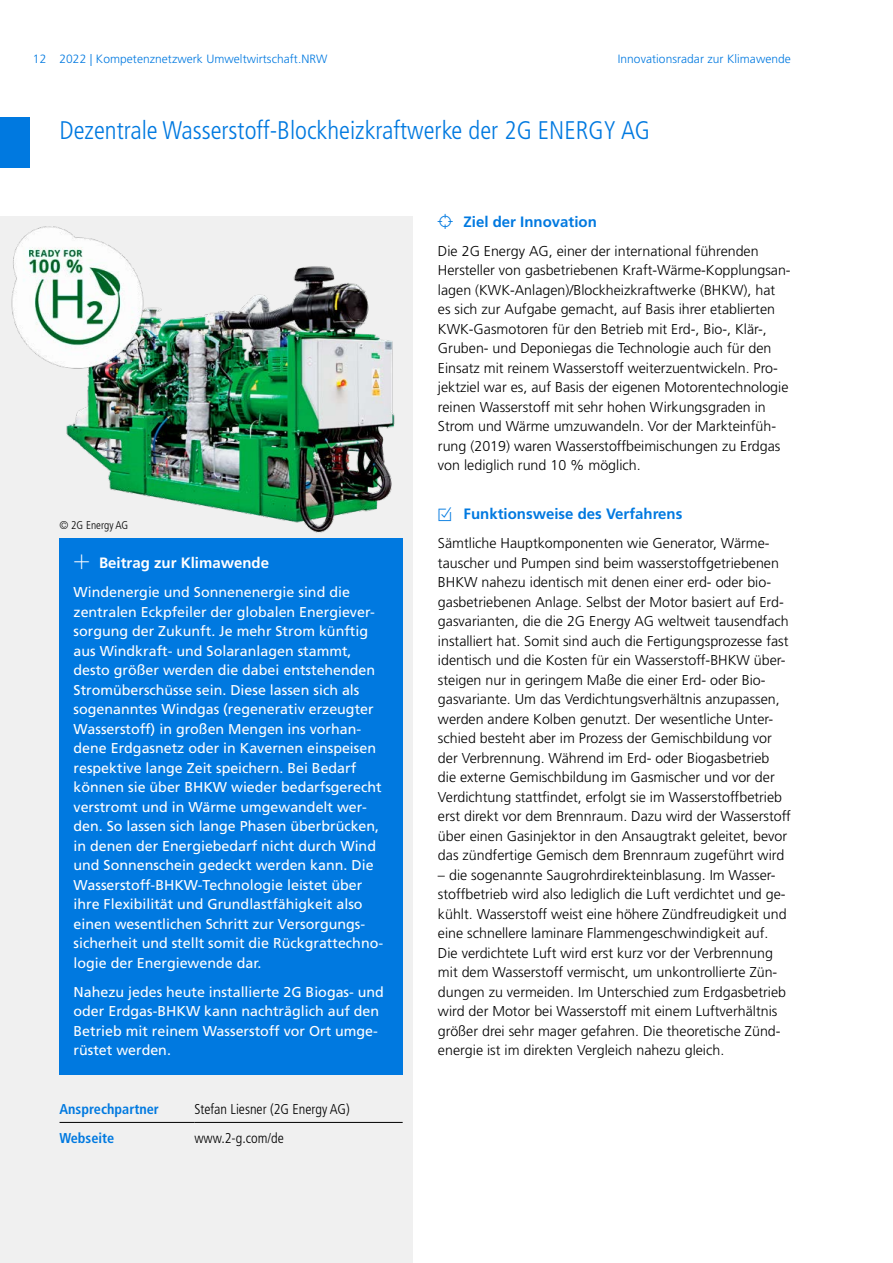
<style>
.page{position:relative;width:893px;height:1263px;background:#fff}
.page>*{position:absolute;margin:0;border:0;box-sizing:border-box;transform-origin:0 0}
.t1{font:300 condensed 25.5px "Frutiger LT Std";color:#0079e0}
.H3_Steckbriefe_2{font:700 15px "Frutiger LT Std";color:#0079e0}
.H3_weiß{font:700 15px "Frutiger LT Std";color:#fff}
.P_Projekt{font:300 14.25px/19.5px "Frutiger LT Std";color:#000}
.P_Projekt_Kasten{font:14.25px/19.5px "Frutiger LT Std";color:#fff}
.P_Kontakt{font:300 condensed 14.25px "Frutiger LT Std";color:#000}
.H3_Kontakt{font:700 condensed 14.25px "Frutiger LT Std";color:#0079e0}
.t2{font:300 12px "Frutiger LT Std";letter-spacing:.005em;color:#0079e0}
.t3{font:300 condensed 11.25px "Frutiger LT Std";color:#000}
</style>
<div class="page">
<div style="left:0;top:217px;width:412px;height:1046px;background:#f0f0f0"></div>
<div style="left:0;top:118px;width:30px;height:50px;background:#0079e0"></div>
<img style="left:11px;top:226px;width:384px;height:307px">
<div style="left:60px;top:539px;width:343px;height:536px;background:#0079e0"></div>
<hr style="left:60px;top:1122px;width:134px;height:1px;background:#000">
<hr style="left:194px;top:1122px;width:209px;height:1px;background:#000">
<p class="t2" style="left:33px;top:52px;width:296px">12 2022 | Kompetenznetzwerk Umweltwirtschaft.NRW</p>
<p class="t2" style="left:618px;top:52px;width:175px">Innovationsradar zur Klimawende</p>
<h2 class="t1" style="left:60px;top:115px;width:592px">Dezentrale Wasserstoff-Blockheizkraftwerke der 2G ENERGY AG</h2>
<p class="t3" style="left:60px;top:519px;width:70px">© 2G Energy AG</p>
<h3 class="H3_weiß" style="left:99px;top:554px;width:172px">Beitrag zur Klimawende</h3>
<p class="P_Projekt_Kasten" style="left:74px;top:582px;width:311px">Windenergie und Sonnenenergie sind die zentralen Eckpfeiler der globalen Energiever&shy;sorgung der Zukunft. Je mehr Strom künftig aus Windkraft- und Solaranlagen stammt, desto größer werden die dabei entstehenden Stromüberschüsse sein. Diese lassen sich als sogenanntes Windgas (regenerativ erzeugter Wasserstoff) in großen Mengen ins vorhan&shy;dene Erdgasnetz oder in Kavernen einspeisen respektive lange Zeit speichern. Bei Bedarf können sie über BHKW wieder bedarfsgerecht verstromt und in Wärme umgewandelt wer&shy;den. So lassen sich lange Phasen überbrücken, in denen der Energiebedarf nicht durch Wind und Sonnenschein gedeckt werden kann. Die Wasserstoff-BHKW-Technologie leistet über ihre Flexibilität und Grundlastfähigkeit also einen wesentlichen Schritt zur Versorgungs&shy;sicherheit und stellt somit die Rückgrattechno&shy;logie der Energiewende dar.</p>
<p class="P_Projekt_Kasten" style="left:74px;top:982px;width:312px">Nahezu jedes heute installierte 2G Biogas- und oder Erdgas-BHKW kann nachträglich auf den Betrieb mit reinem Wasserstoff vor Ort umge&shy;rüstet werden.</p>
<h3 class="H3_Kontakt" style="left:60px;top:1100px;width:101px">Ansprechpartner</h3>
<p class="P_Kontakt" style="left:194px;top:1101px;width:157px">Stefan Liesner (2G Energy AG)</p>
<h3 class="H3_Kontakt" style="left:60px;top:1130px;width:56px">Webseite</h3>
<p class="P_Kontakt" style="left:194px;top:1130px;width:91px">www.2-g.com/de</p>
<h3 class="H3_Steckbriefe_2" style="left:463px;top:212px;width:135px">Ziel der Innovation</h3>
<p class="P_Projekt" style="left:438px;top:241px;width:354px">Die 2G Energy AG, einer der international führenden Hersteller von gasbetriebenen Kraft-Wärme-Kopplungsan&shy;lagen (KWK-Anlagen)/Blockheizkraftwerke (BHKW), hat es sich zur Aufgabe gemacht, auf Basis ihrer etablierten KWK-Gasmotoren für den Betrieb mit Erd-, Bio-, Klär-, Gruben- und Deponiegas die Technologie auch für den Einsatz mit reinem Wasserstoff weiterzuentwickeln. Pro&shy;jektziel war es, auf Basis der eigenen Motorentechnologie reinen Wasserstoff mit sehr hohen Wirkungsgraden in Strom und Wärme umzuwandeln. Vor der Markteinfüh&shy;rung (2019) waren Wasserstoffbeimischungen zu Erdgas von lediglich rund 10 % möglich.</p>
<h3 class="H3_Steckbriefe_2" style="left:463px;top:505px;width:220px">Funktionsweise des Verfahrens</h3>
<p class="P_Projekt" style="left:438px;top:534px;width:354px">Sämtliche Hauptkomponenten wie Generator, Wärme&shy;tauscher und Pumpen sind beim wasserstoffgetriebenen BHKW nahezu identisch mit denen einer erd- oder bio&shy;gasbetriebenen Anlage. Selbst der Motor basiert auf Erd&shy;gasvarianten, die die 2G Energy AG weltweit tausendfach installiert hat. Somit sind auch die Fertigungsprozesse fast identisch und die Kosten für ein Wasserstoff-BHKW über&shy;steigen nur in geringem Maße die einer Erd- oder Bio&shy;gasvariante. Um das Verdichtungsverhältnis anzupassen, werden andere Kolben genutzt. Der wesentliche Unter&shy;schied besteht aber im Prozess der Gemischbildung vor der Verbrennung. Während im Erd- oder Biogasbetrieb die externe Gemischbildung im Gasmischer und vor der Verdichtung stattfindet, erfolgt sie im Wasserstoffbetrieb erst direkt vor dem Brennraum. Dazu wird der Wasserstoff über einen Gasinjektor in den Ansaugtrakt geleitet, bevor das zündfertige Gemisch dem Brennraum zugeführt wird</p>
<p class="P_Projekt" style="left:438px;top:865px;width:350px">– die sogenannte Saugrohrdirekteinblasung. Im Wasser&shy;stoffbetrieb wird also lediglich die Luft verdichtet und ge&shy;kühlt. Wasserstoff weist eine höhere Zündfreudigkeit und eine schnellere laminare Flammengeschwindigkeit auf.<br>Die verdichtete Luft wird erst kurz vor der Verbrennung mit dem Wasserstoff vermischt, um unkontrollierte Zün&shy;dungen zu vermeiden. Im Unterschied zum Erdgasbetrieb wird der Motor bei Wasserstoff mit einem Luftverhältnis größer drei sehr mager gefahren. Die theoretische Zünd&shy;energie ist im direkten Vergleich nahezu gleich.</p>
</div>
